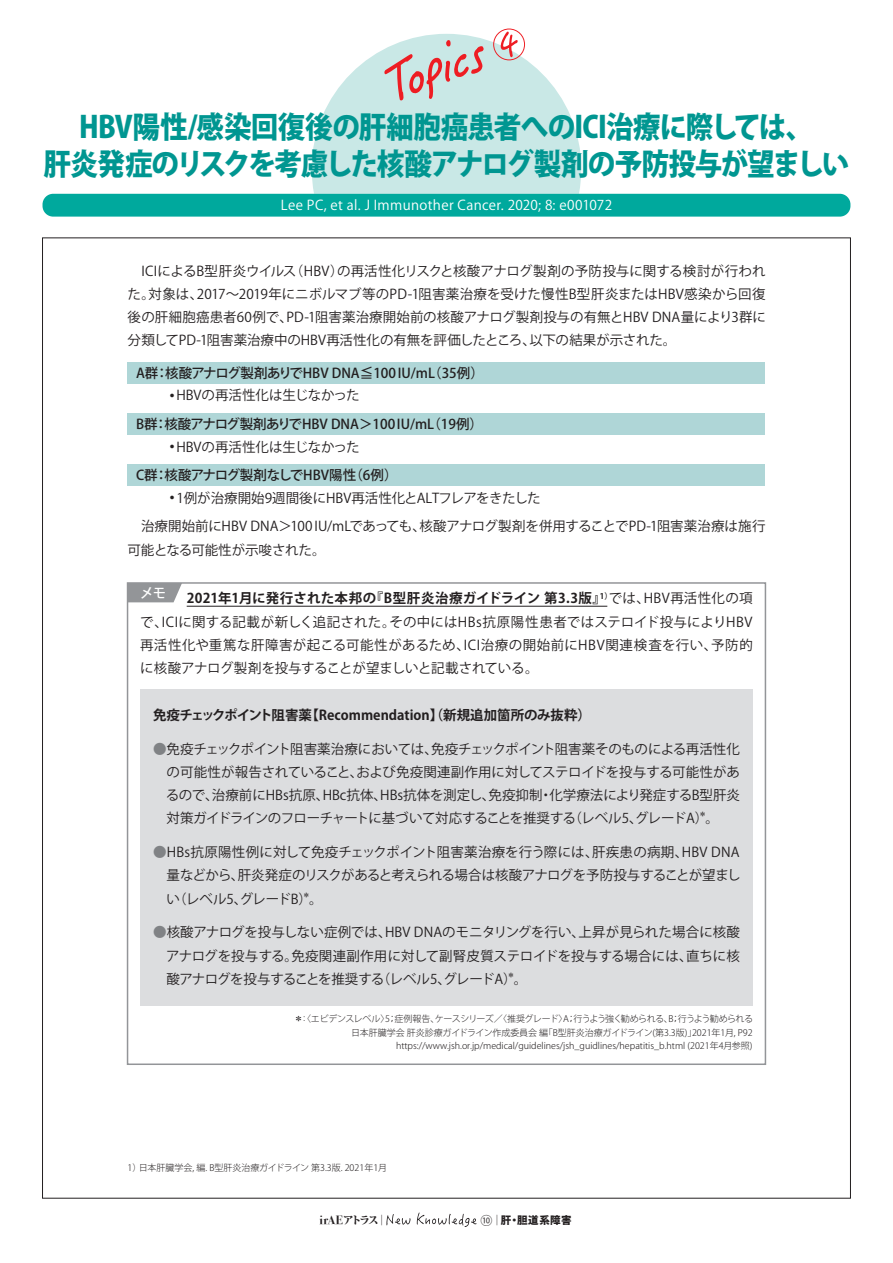
<style>
.page{position:relative;width:893px;height:1263px;background:#fff}
.page>*{position:absolute;margin:0;border:0;box-sizing:border-box;transform-origin:0 0}
.t1{font:800 30px/37.5px "Koz Go Pro";letter-spacing:-.035em;color:#009691;text-align:center;scale:.92 1}
.t2{font:13.5px/23.2px "Koz Go Pr 6 N";letter-spacing:-.01em;color:#231f20;text-align:justify}
.t3{font:13.5px/23.2px "Koz Go Pro";letter-spacing:-.025em;color:#231f20;text-align:justify}
.t4{font:500 13.5px/28.5px "Koz Go Pr 6 N";color:#231f20}
.t5{font:13.5px "Koz Go Pro";letter-spacing:.025em;color:#fff}
.t6{font:700 13.5px "Koz Go Pro";color:#231f20}
.t7{font:500 13.5px "Koz Go Pr 6 N";color:#fff}
.t8{font:800 10.5px "Koz Min Pro";color:#231f20}
.t9{font:800 10.5px "Koz Go Pro";letter-spacing:.045em;color:#231f20}
.t10{font:300 9px/13.5px "Koz Go Pro";color:#231f20;text-align:right}
.t11{font:300 9px "Koz Go Pr 6 N";color:#231f20}
.s1{font-weight:400}
.s2{font-weight:700}
.s3{color:#808285}
.s4{font-family:"Ryumin Pro"}
.s5{font-family:"Bodoni Svty Two ITCTT";font-weight:700;font-size:12px}
.s6{font-family:"Koz Go Pr 6 N";font-weight:400;font-size:12px}
.s7{font-family:"Koz Min Pro"}
</style>
<div class="page">
<div style="left:43px;top:194px;width:807px;height:23px;background:#00a99d;border-radius:11px"></div>
<svg style="left:386px;top:1214px;width:24px;height:11px"></svg>
<svg style="left:417px;top:1212px;width:59px;height:15px"></svg>
<div style="left:128px;top:362px;width:637px;height:21px;background:#afd6d7"></div>
<div style="left:128px;top:413px;width:637px;height:21px;background:#afd6d7"></div>
<div style="left:128px;top:464px;width:637px;height:21px;background:#afd6d7"></div>
<svg style="left:312px;top:29px;width:269px;height:165px"></svg>
<div style="left:127px;top:582px;width:639px;height:483px;border:2px solid #939598"></div>
<div style="left:140px;top:689px;width:613px;height:316px;background:#dcdddf"></div>
<hr style="left:187px;top:606px;width:420px;height:1px;background:#231f20">
<svg style="left:128px;top:583px;width:54px;height:19px"></svg>
<h1 class="t1" style="left:43px;top:110px;width:877px">HBV陽性/感染回復後の肝細胞癌患者へのICI治療に際しては、<br>肝炎発症のリスクを考慮した核酸アナログ製剤の予防投与が望ましい</h1>
<p class="t5" style="left:281px;top:197px;width:333px">Lee PC, et al. J Immunother Cancer. 2020; 8: e001072</p>
<p class="t2" style="left:128px;top:259px;width:640px">　ICIによるB型肝炎ウイルス（HBV）の再活性化リスクと核酸アナログ製剤の予防投与に関する検討が行われた。対象は、2017～2019年にニボルマブ等のPD-1阻害薬治療を受けた慢性B型肝炎またはHBV感染から回復後の肝細胞癌患者60例で、PD-1阻害薬治療開始前の核酸アナログ製剤投与の有無とHBV DNA量により3群に分類してPD-1阻害薬治療中のHBV再活性化の有無を評価したところ、以下の結果が示された。</p>
<p class="t4" style="left:136px;top:359px;width:349px">A群：核酸アナログ製剤ありでHBV DNA≦100 IU/mL（35例）</p>
<p class="t4" style="left:136px;top:382px;width:348px;text-indent:34px"><sup>●</sup> <span class="s1">HBVの再活性化は生じなかった<br></span>B群：核酸アナログ製剤ありでHBV DNA＞100 IU/mL（19例）</p>
<p class="t4" style="left:136px;top:433px;width:263px;text-align:center"><sup>●</sup> <span class="s1">HBVの再活性化は生じなかった<br></span>C群：核酸アナログ製剤なしでHBV陽性（6例）</p>
<p class="t2" style="left:170px;top:486px;width:372px"><sup>●</sup> 1例が治療開始9週間後にHBV再活性化とALTフレアをきたした</p>
<p class="t2" style="left:128px;top:515px;width:639px">　治療開始前にHBV DNA＞100 IU/mLであっても、核酸アナログ製剤を併用することでPD-1阻害薬治療は施行可能となる可能性が示唆された。</p>
<p class="t7" style="left:140px;top:585px;width:28px">メモ</p>
<p class="t2" style="left:140px;top:587px;width:614px;text-indent:46px"><span class="s2">2021年1月に発行された本邦の『B型肝炎治療ガイドライン 第3.3版』</span><sup>1）</sup>では、HBV再活性化の項で、ICIに関する記載が新しく追記された。その中にはHBs抗原陽性患者ではステロイド投与によりHBV再活性化や重篤な肝障害が起こる可能性があるため、ICI治療の開始前にHBV関連検査を行い、予防的に核酸アナログ製剤を投与することが望ましいと記載されている。</p>
<p class="t6" style="left:153px;top:706px;width:440px">免疫チェックポイント阻害薬【Recommendation】（新規追加箇所のみ抜粋）</p>
<p class="t3" style="left:166px;top:737px;width:576px;text-indent:-13px"><span class="s3">●</span>免疫チェックポイント阻害薬治療においては、免疫チェックポイント阻害薬そのものによる再活性化の可能性が報告されていること、および免疫関連副作用に対してステロイドを投与する可能性があるので、治療前にHBs抗原、HBc抗体、HBs抗体を測定し、免疫抑制・化学療法により発症するB型肝炎対策ガイドラインのフローチャートに基づいて対応することを推奨する（レベル5、グレードA）<sup>＊</sup>。</p>
<p class="t3" style="left:167px;top:841px;width:575px;text-indent:-14px"><span class="s3">●</span>HBs抗原陽性例に対して免疫チェックポイント阻害薬治療を行う際には、肝疾患の病期、HBV DNA量などから、肝炎発症のリスクがあると考えられる場合は核酸アナログを予防投与することが望ましい（レベル5、グレードB）<sup>＊</sup>。</p>
<p class="t3" style="left:166px;top:921px;width:575px;text-indent:-13px"><span class="s3">●</span>核酸アナログを投与しない症例では、HBV DNAのモニタリングを行い、上昇が見られた場合に核酸アナログを投与する。免疫関連副作用に対して副腎皮質ステロイドを投与する場合には、直ちに核酸アナログを投与することを推奨する（レベル5、グレードA）<sup>＊</sup>。</p>
<p class="t10" style="left:294px;top:1012px;width:460px"><span class="s4">＊：</span>〈エビデンスレベル〉5；症例報告、ケースシリーズ／〈推奨グレード〉A；行うよう強く勧められる、B；行うよう勧められる日本肝臓学会 肝炎診療ガイドライン作成委員会 編「B型肝炎治療ガイドライン(第3.3版)」2021年1月, P92 https://www.jsh.or.jp/medical/guidelines/jsh_guidlines/hepatitis_b.html (2021年4月参照)</p>
<p class="t11" style="left:128px;top:1162px;width:261px">1）日本肝臓学会, 編. B型肝炎治療ガイドライン 第3.3版. 2021年1月</p>
<p class="t8" style="left:320px;top:1212px;width:69px"><span class="s5">irAE</span>アトラス│</p>
<p class="t9" style="left:480px;top:1213px;width:93px"><span class="s6">⑩</span><span class="s7">│</span>肝・胆道系障害</p>
</div>
